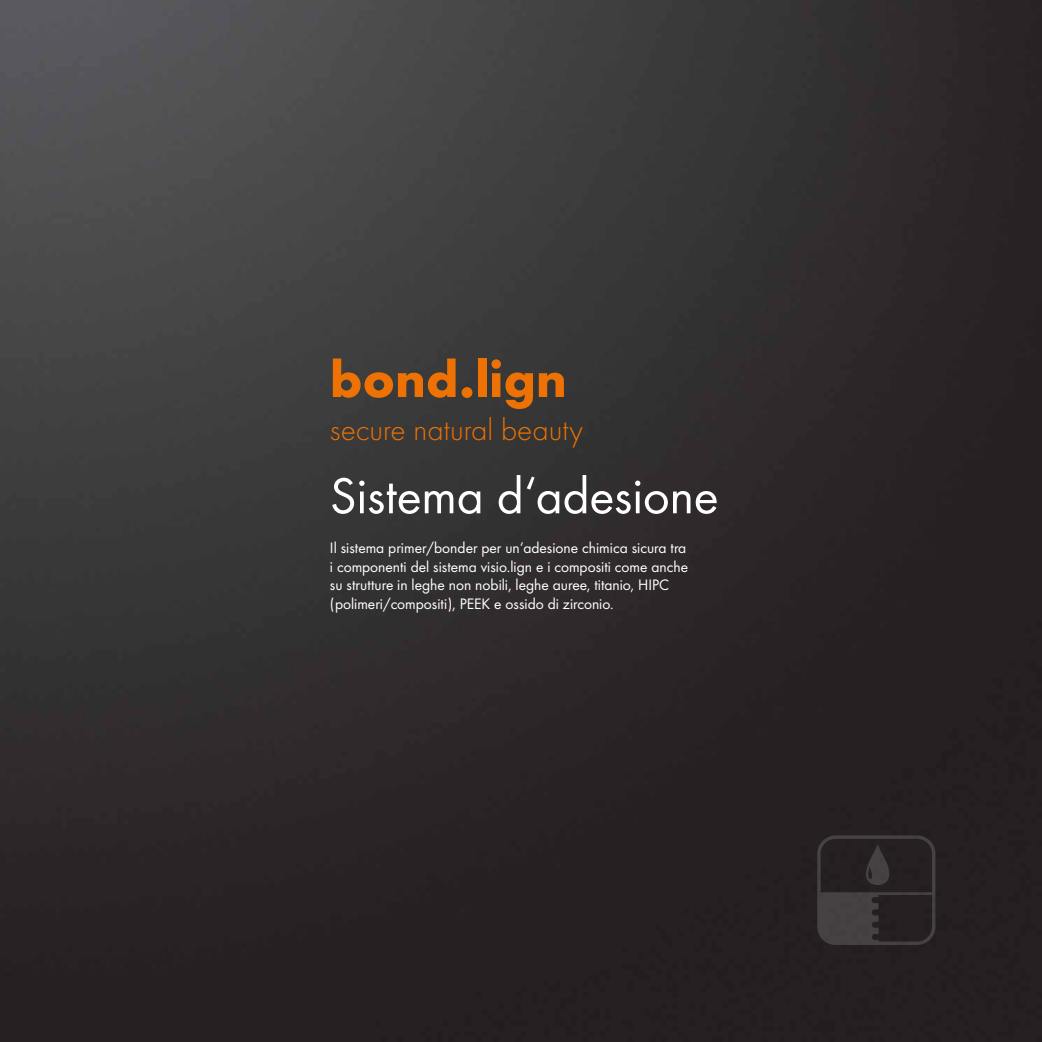
<style>
.page{position:relative;width:1042px;height:1042px;background:#fff}
.page>*{position:absolute;margin:0;border:0;box-sizing:border-box;transform-origin:0 0}
.t1{font:52.5px "Futura Boo";color:#fff}
.t2{font:700 52.5px "Futura";color:#ee7203}
.t3{font:300 31.5px "Futura";color:#ee7203}
.t4{font:15.75px/18.9px "Futura Boo";color:#fff}
</style>
<div class="page">
<img style="left:0;top:0;width:1042px;height:1042px">
<div style="left:817px;top:835px;width:118px;height:110px;border:3px solid #fff;border-radius:17px"></div>
<svg style="left:818px;top:844px;width:71px;height:99px;background:#352f31"></svg>
<hr style="left:818px;top:892px;width:114px;height:3px;background:#fff">
<h1 class="t2" style="left:330px;top:358px;width:238px">bond.lign</h1>
<h2 class="t3" style="left:330px;top:417px;width:255px">secure natural beauty</h2>
<h1 class="t1" style="left:330px;top:474px;width:390px">Sistema d‘adesione</h1>
<p class="t4" style="left:330px;top:539px;width:360px">Il sistema primer/bonder per un‘adesione chimica sicura tra i componenti del sistema visio.lign e i compositi come anche su strutture in leghe non nobili, leghe auree, titanio, HIPC (polimeri/compositi), PEEK e ossido di zirconio.</p>
</div>
